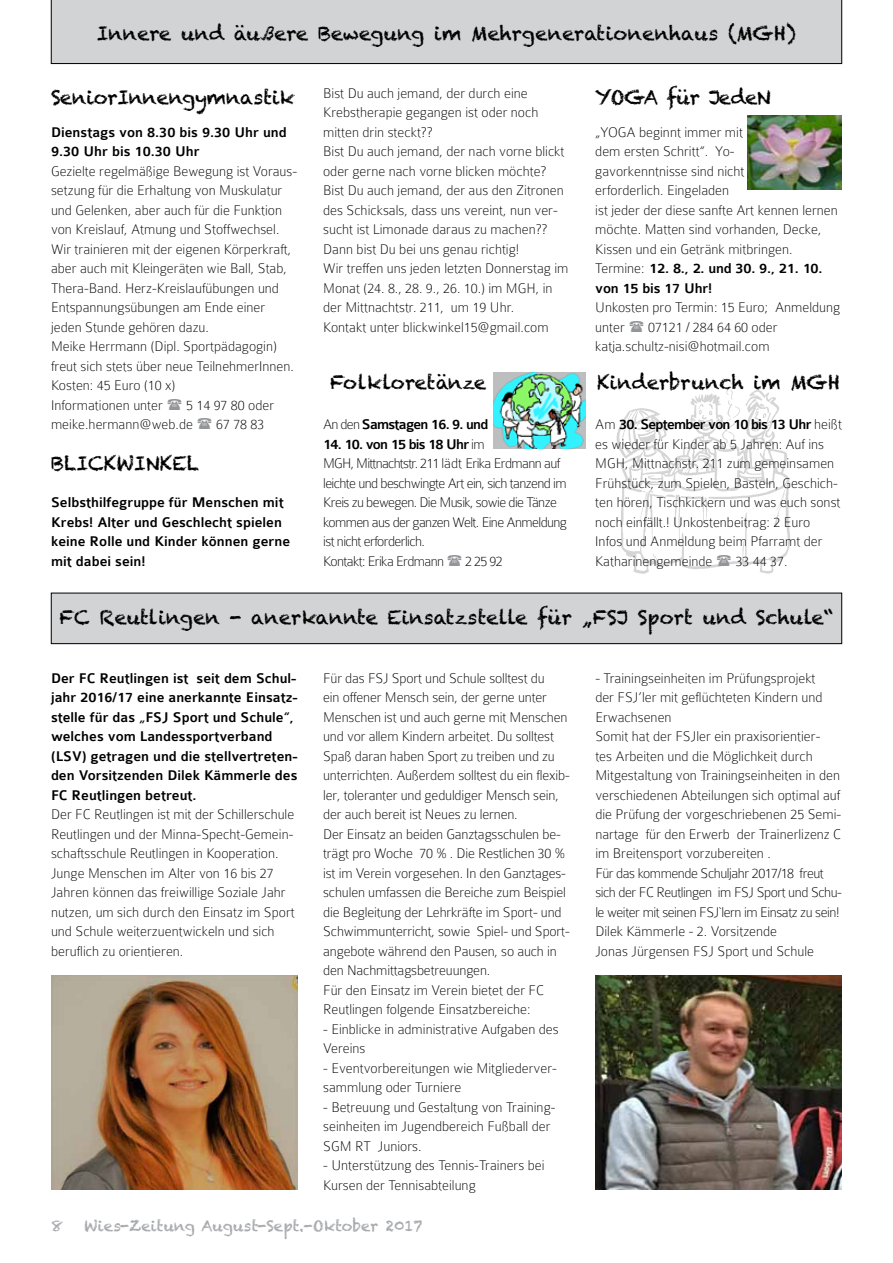
<style>
.page{position:relative;width:893px;height:1263px;background:#fff}
.page>*{position:absolute;margin:0;border:0;box-sizing:border-box;transform-origin:0 0}
.t1{font:19.5px "Chalkduster";color:#000}
.t2{font:19.5px "Chalkduster";letter-spacing:-.02em;color:#000}
.t3{font:19.5px "Chalkduster";letter-spacing:-.03em;color:#000}
.t4{font:100 15px/19.5px "Colaborate";color:#000}
.t5{font:500 15px/19.5px "Colaborate";color:#000}
.t6{font:100 15px/19.5px "Colaborate";letter-spacing:-.04em;color:#000}
.t7{font:15px "Chalkduster";color:#a7a9ac}
.t8{font:500 15px "Colaborate";letter-spacing:-.05em;color:#000}
.s1{font-weight:100}
.s2{font-weight:500}
</style>
<div class="page">
<img style="left:616px;top:379px;width:175px;height:195px">
<div style="left:51px;top:0;width:791px;height:64px;background:#d1d3d4"></div>
<div style="left:51px;top:593px;width:791px;height:51px;background:#d1d3d4"></div>
<div style="left:51px;top:593px;width:791px;height:51px;border:1px solid #000"></div>
<img style="left:595px;top:975px;width:247px;height:215px">
<img style="left:747px;top:115px;width:95px;height:74px">
<img style="left:493px;top:372px;width:93px;height:77px">
<img style="left:51px;top:975px;width:247px;height:215px">
<svg style="left:717px;top:555px;width:14px;height:11px"></svg>
<h1 class="t1" style="left:97px;top:22px;width:700px">Innere und äußere Bewegung im Mehrgenerationenhaus (MGH)</h1>
<h1 class="t2" style="left:51px;top:86px;width:245px">SeniorInnengymnastik</h1>
<p class="t5" style="left:51px;top:123px;width:237px">Dienstags von 8.30 bis 9.30 Uhr und<br>9.30 Uhr bis 10.30 Uhr</p>
<p class="t4" style="left:51px;top:161px;width:248px">Gezielte regelmäßige Bewegung ist Voraus&shy;setzung für die Erhaltung von Muskulatur und Gelenken, aber auch für die Funktion von Kreislauf, Atmung und Stoffwechsel.<br>Wir trainieren mit der eigenen Körperkraft, aber auch mit Kleingeräten wie Ball, Stab, Thera-Band. Herz-Kreislaufübungen und Entspannungsübungen am Ende einer jeden Stunde gehören dazu.<br>Meike Herrmann (Dipl. Sportpädagogin) freut sich stets über neue TeilnehmerInnen.<br>Kosten: 45 Euro (10 x)<br>Informationen unter</p>
<p class="t4" style="left:51px;top:395px;width:225px;text-indent:135px">5 14 97 80 oder meike.hermann@web.de</p>
<p class="t4" style="left:216px;top:415px;width:50px">67 78 83</p>
<h1 class="t1" style="left:51px;top:452px;width:150px">BLICKWINKEL</h1>
<p class="t5" style="left:51px;top:493px;width:241px">Selbsthilfegruppe für Menschen mit<br>Krebs! Alter und Geschlecht spielen keine Rolle und Kinder können gerne mit dabei sein!</p>
<p class="t4" style="left:323px;top:83px;width:247px">Bist Du auch jemand, der durch eine Krebstherapie gegangen ist oder noch mitten drin steckt??<br>Bist Du auch jemand, der nach vorne blickt oder gerne nach vorne blicken möchte?<br>Bist Du auch jemand, der aus den Zitronen des Schicksals, dass uns vereint, nun ver&shy;sucht ist Limonade daraus zu machen??<br>Dann bist Du bei uns genau richtig!<br>Wir treffen uns jeden letzten Donnerstag im Monat (24. 8., 28. 9., 26. 10.) im MGH, in der Mittnachtstr. 211, um 19 Uhr.<br>Kontakt unter blickwinkel15@gmail.com</p>
<h1 class="t1" style="left:330px;top:371px;width:158px">Folkloretänze</h1>
<p class="t8" style="left:323px;top:417px;width:167px"><span class="s1">An den</span> Samstagen 16. 9. und</p>
<p class="t6" style="left:323px;top:434px;width:245px"><span class="s2">14. 10. von 15 bis 18 Uhr</span> im<br>MGH, Mittnachtstr. 211 lädt Erika Erdmann auf leichte und beschwingte Art ein, sich tanzend im Kreis zu bewegen. Die Musik, sowie die Tänze kommen aus der ganzen Welt. Eine Anmeldung ist nicht erforderlich.<br>Kontakt: Erika Erdmann</p>
<p class="t4" style="left:465px;top:551px;width:39px">2 25 92</p>
<h1 class="t3" style="left:595px;top:86px;width:177px">YOGA für JedeN</h1>
<p class="t4" style="left:595px;top:122px;width:244px">„YOGA beginnt immer mit<br>dem ersten Schritt“. Yo-<br>gavorkenntnisse sind nicht<br>erforderlich. Eingeladen<br>ist jeder der diese sanfte Art kennen lernen möchte. Matten sind vorhanden, Decke,<br>Kissen und ein Getränk mitbringen.<br>Termine: <span class="s2">12. 8., 2. und 30. 9., 21. 10. von 15 bis 17 Uhr!</span></p>
<p class="t4" style="left:595px;top:298px;width:246px">Unkosten pro Termin: 15 Euro; Anmeldung unter</p>
<p class="t4" style="left:595px;top:317px;width:184px;text-indent:53px">07121 / 284 64 60 oder katja.schultz-nisi@hotmail.com</p>
<h1 class="t1" style="left:597px;top:371px;width:245px">Kinderbrunch im MGH</h1>
<p class="t4" style="left:595px;top:415px;width:248px">Am <span class="s2">30. September von 10 bis 13 Uhr</span> heißt es wieder für Kinder ab 5 Jahren: Auf ins MGH, Mittnachstr. 211 zum gemeinsamen Frühstück, zum Spielen, Basteln, Geschich&shy;ten hören, Tischkickern und was euch sonst noch einfällt.! Unkostenbeitrag: 2 Euro<br>Infos und Anmeldung beim Pfarramt der Katharinengemeinde</p>
<p class="t4" style="left:736px;top:551px;width:53px">33 44 37.</p>
<h1 class="t1" style="left:60px;top:605px;width:775px">FC Reutlingen - anerkannte Einsatzstelle für „FSJ Sport und Schule“</h1>
<p class="t5" style="left:51px;top:669px;width:248px">Der FC Reutlingen ist seit dem Schul&shy;jahr 2016/17 eine anerkannte Einsatz&shy;stelle für das „FSJ Sport und Schule“, welches vom Landessportverband (LSV) getragen und die stellvertreten&shy;den Vorsitzenden Dilek Kämmerle des FC Reutlingen betreut.</p>
<p class="t4" style="left:51px;top:805px;width:245px">Der FC Reutlingen ist mit der Schillerschule Reutlingen und der Minna-Specht-Gemein&shy;schaftsschule Reutlingen in Kooperation.<br>Junge Menschen im Alter von 16 bis 27<br>Jahren können das freiwillige Soziale Jahr nutzen, um sich durch den Einsatz im Sport und Schule weiterzuentwickeln und sich beruflich zu orientieren.</p>
<p class="t4" style="left:323px;top:668px;width:248px">Für das FSJ Sport und Schule solltest du<br>ein offener Mensch sein, der gerne unter Menschen ist und auch gerne mit Menschen und vor allem Kindern arbeitet. Du solltest Spaß daran haben Sport zu treiben und zu unterrichten. Außerdem solltest du ein flexib&shy;ler, toleranter und geduldiger Mensch sein, der auch bereit ist Neues zu lernen.<br>Der Einsatz an beiden Ganztagsschulen be&shy;trägt pro Woche 70 % . Die Restlichen 30 % ist im Verein vorgesehen. In den Ganztages&shy;schulen umfassen die Bereiche zum Beispiel die Begleitung der Lehrkräfte im Sport- und Schwimmunterricht, sowie Spiel- und Sport&shy;angebote während den Pausen, so auch in den Nachmittagsbetreuungen.<br>Für den Einsatz im Verein bietet der FC Reutlingen folgende Einsatzbereiche:</p>
<p class="t4" style="left:323px;top:1019px;width:237px">- Einblicke in administrative Aufgaben des<br>Vereins</p>
<p class="t4" style="left:323px;top:1058px;width:235px">- Eventvorbereitungen wie Mitgliederver&shy;sammlung oder Turniere</p>
<p class="t4" style="left:323px;top:1097px;width:234px">- Betreuung und Gestaltung von Training&shy;seinheiten im Jugendbereich Fußball der<br>SGM RT Juniors.</p>
<p class="t4" style="left:323px;top:1156px;width:223px">- Unterstützung des Tennis-Trainers bei<br>Kursen der Tennisabteilung</p>
<p class="t7" style="left:51px;top:1217px;width:14px">8</p>
<p class="t7" style="left:84px;top:1217px;width:340px">Wies-Zeitung August-Sept.-Oktober 2017</p>
<p class="t4" style="left:595px;top:668px;width:248px">- Trainingseinheiten im Prüfungsprojekt<br>der FSJ’ler mit geflüchteten Kindern und Erwachsenen<br>Somit hat der FSJler ein praxisorientier-<br>tes Arbeiten und die Möglichkeit durch Mitgestaltung von Trainingseinheiten in den verschiedenen Abteilungen sich optimal auf die Prüfung der vorgeschriebenen 25 Semi&shy;nartage für den Erwerb der Trainerlizenz C im Breitensport vorzubereiten .<br>Für das kommende Schuljahr 2017/18 freut sich der FC Reutlingen im FSJ Sport und Schu&shy;le weiter mit seinen FSJ`lern im Einsatz zu sein!<br>Dilek Kämmerle - 2. Vorsitzende<br>Jonas Jürgensen FSJ Sport und Schule</p>
</div>
